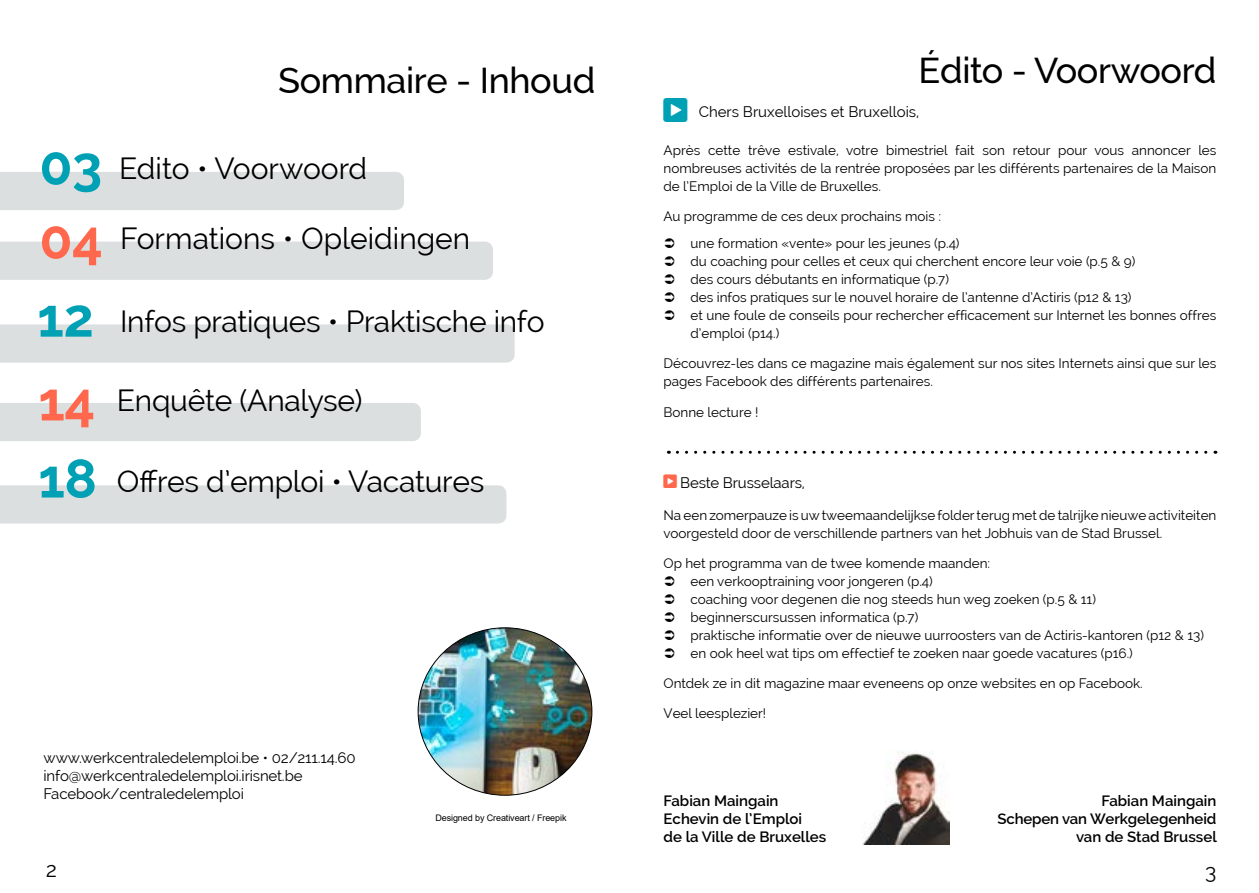
<style>
.page{position:relative;width:1259px;height:893px;background:#fff}
.page>*{position:absolute;margin:0;border:0;box-sizing:border-box;transform-origin:0 0}
.t1{font:700 54px "Raleway";color:#00a1b5}
.t2{font:700 54px "Raleway";color:#ff684d}
.t3{font:500 36px "Raleway";letter-spacing:-.01em;color:#000}
.t4{font:30px "Raleway";letter-spacing:-.01em;color:#000}
.t5{font:21px "Raleway";color:#000}
.t6{font:15px/18px "Raleway";letter-spacing:-.01em;color:#000}
.t7{font:600 15px/18px "Raleway";color:#000}
.t8{font:13.5px/18px "Raleway";color:#000}
.t9{font:9px "Arial";letter-spacing:-.01em;color:#000}
</style>
<div class="page">
<div style="left:0;top:172px;width:404px;height:38px;background:#dcdfe0"></div>
<div style="left:0;top:242px;width:493px;height:38px;background:#dcdfe0"></div>
<div style="left:0;top:324px;width:514px;height:39px;background:#dcdfe0"></div>
<div style="left:0;top:403px;width:421px;height:38px;background:#dcdfe0"></div>
<svg style="left:677px;top:451px;width:539px;height:3px"></svg>
<img style="left:418px;top:628px;width:174px;height:167px">
<div style="left:0;top:485px;width:506px;height:39px;background:#dcdfe0"></div>
<img style="left:862px;top:751px;width:88px;height:93px">
<h2 class="t3" style="left:278px;top:60px;width:319px">Sommaire - Inhoud</h2>
<h1 class="t1" style="left:39px;top:135px;width:64px">03</h1>
<h1 class="t2" style="left:39px;top:209px;width:65px">04</h1>
<h1 class="t1" style="left:37px;top:287px;width:58px">12</h1>
<h3 class="t4" style="left:119px;top:151px;width:250px">Edito • Voorwoord</h3>
<h3 class="t4" style="left:120px;top:221px;width:351px">Formations • Opleidingen</h3>
<h3 class="t4" style="left:120px;top:304px;width:426px">Infos pratiques • Praktische info</h3>
<h1 class="t2" style="left:38px;top:371px;width:58px">14</h1>
<h1 class="t1" style="left:38px;top:448px;width:60px">18</h1>
<h3 class="t4" style="left:117px;top:383px;width:247px">Enquête (Analyse)</h3>
<h3 class="t4" style="left:117px;top:464px;width:369px">Offres d’emploi • Vacatures</h3>
<p class="t6" style="left:44px;top:749px;width:313px">www.werkcentraledelemploi.be • 02/211.14.60 info@werkcentraledelemploi.irisnet.be<br>Facebook/centraledelemploi</p>
<p class="t9" style="left:435px;top:812px;width:133px">Designed by Creativeart / Freepik</p>
<h2 class="t3" style="left:918px;top:49px;width:299px">Édito - Voorwoord</h2>
<p class="t6" style="left:699px;top:103px;width:222px">Chers Bruxelloises et Bruxellois,</p>
<p class="t8" style="left:663px;top:141px;width:554px;text-align:justify">Après cette trêve estivale, votre bimestriel fait son retour pour vous annoncer les nombreuses activités de la rentrée proposées par les différents partenaires de la Maison de l’Emploi de la Ville de Bruxelles.</p>
<p class="t8" style="left:690px;top:202px;width:270px;line-height:27px;text-indent:-27px">Au programme de ces deux prochains mois : une formation «vente» pour les jeunes (p.4)</p>
<p class="t8" style="left:690px;top:252px;width:527px">du coaching pour celles et ceux qui cherchent encore leur voie (p.5 &amp; 9)<br>des cours débutants en informatique (p.7)<br>des infos pratiques sur le nouvel horaire de l’antenne d’Actiris (p12 &amp; 13)<br>et une foule de conseils pour rechercher efficacement sur Internet les bonnes offres d’emploi (p14.)</p>
<p class="t8" style="left:663px;top:354px;width:554px">Découvrez-les dans ce magazine mais également sur nos sites Internets ainsi que sur les pages Facebook des différents partenaires.</p>
<p class="t8" style="left:663px;top:403px;width:96px">Bonne lecture !</p>
<p class="t6" style="left:680px;top:474px;width:126px">Beste Brusselaars,</p>
<p class="t8" style="left:663px;top:506px;width:554px">Na een zomerpauze is uw tweemaandelijkse folder terug met de talrijke nieuwe activiteiten voorgesteld door de verschillende partners van het Jobhuis van de Stad Brussel.</p>
<p class="t8" style="left:690px;top:554px;width:515px;text-indent:-27px">Op het programma van de twee komende maanden:<br>een verkooptraining voor jongeren (p.4)<br>coaching voor degenen die nog steeds hun weg zoeken (p.5 &amp; 11) beginnerscursussen informatica (p.7)<br>praktische informatie over de nieuwe uurroosters van de Actiris-kantoren (p12 &amp; 13) en ook heel wat tips om effectief te zoeken naar goede vacatures (p16.)</p>
<p class="t8" style="left:663px;top:674px;width:481px">Ontdek ze in dit magazine maar eveneens op onze websites en op Facebook.</p>
<p class="t8" style="left:663px;top:704px;width:104px">Veel leesplezier!</p>
<p class="t7" style="left:663px;top:792px;width:164px">Fabian Maingain<br>Echevin de l’Emploi<br>de la Ville de Bruxelles</p>
<p class="t7" style="left:997px;top:792px;width:221px;text-align:right">Fabian Maingain<br>Schepen van Werkgelegenheid van de Stad Brussel</p>
<h3 class="t5" style="left:46px;top:857px;width:13px">2</h3>
<h3 class="t5" style="left:1205px;top:859px;width:13px">3</h3>
</div>
